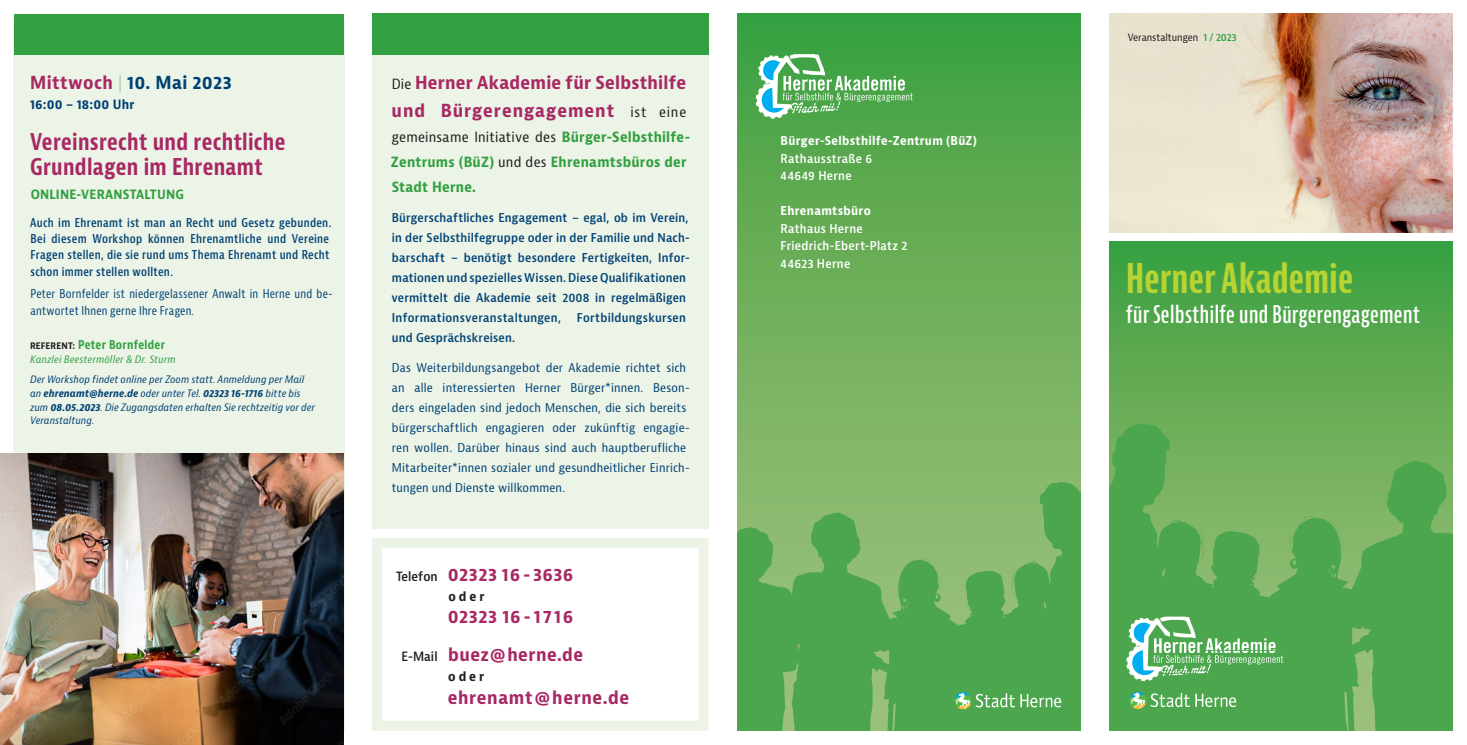
<style>
.page{position:relative;width:1467px;height:745px;background:#fff}
.page>*{position:absolute;margin:0;border:0;box-sizing:border-box;transform-origin:0 0}
.t1{font:700 extra-condensed 40px "Bernina Sans";letter-spacing:.01em;color:#b8d432;scale:1.04 1}
.t2{font:600 extra-condensed 23.75px "Bernina Sans";letter-spacing:.02em;color:#fff;scale:1.05 1}
.t3{font:700 condensed 22.5px/25px "Bernina Sans";letter-spacing:.015em;color:#a82864}
.t4{font:700 condensed 17.5px/27.5px "Bernina Sans";letter-spacing:.03em;color:#a82864}
.t5{font:700 condensed 17.5px "Bernina Sans";letter-spacing:.025em;color:#004274}
.t6{font:700 condensed 13.75px/25px "Bernina Sans";letter-spacing:.02em;color:#32a040}
.t7{font:700 condensed 12.5px "Bernina Sans";letter-spacing:.02em;color:#32a040}
.t8{font:700 condensed 12.5px "Bernina Sans";letter-spacing:.02em;color:#004274}
.t9{font:600 condensed 12.5px "Bernina Sans";color:#231f20}
.t10{font:700 condensed 12.5px "Bernina Sans";color:#231f20}
.t11{font:condensed 11.88px/20px "Bernina Sans";letter-spacing:.015em;color:#004274}
.t12{font:600 condensed 11.88px/20px "Bernina Sans";letter-spacing:.015em;color:#004274}
.t13{font:600 condensed 11.88px/16.2px "Bernina Sans";letter-spacing:.025em;color:#004274}
.t14{font:condensed 11.88px/16.2px "Bernina Sans";letter-spacing:.015em;color:#004274}
.t15{font:600 condensed 11.88px/17.5px "Bernina Sans";letter-spacing:.025em;color:#fff}
.t16{font:700 condensed 11.88px "Bernina Sans";letter-spacing:.025em;color:#fff}
.t17{font:700 condensed 11.88px "Bernina Sans";letter-spacing:.03em;color:#32a040}
.t18{font:italic condensed 10px/13.8px "Bernina Sans";letter-spacing:.01em;color:#004274}
.t19{font:italic condensed 10px "Bernina Sans";letter-spacing:.02em;color:#32a040}
.t20{font:condensed 10px "Bernina Sans";color:#231f20}
.s1{color:#a82864}
.s2{font-weight:300;color:#9ac792}
.s3{font-size:8.75px;color:#231f20}
.s4{font-weight:700}
.s5{font-weight:400;font-size:13.75px;color:#231f20}
.s6{font-weight:400;color:#231f20}
.s7{font-weight:600;color:#32a040}
</style>
<div class="page">
<div style="left:14px;top:20px;width:331px;height:710px;background:#ecf3e7"></div>
<img style="left:0;top:453px;width:344px;height:291px">
<div style="left:372px;top:50px;width:337px;height:478px;background:#ecf3e7"></div>
<svg style="left:737px;top:14px;width:344px;height:467px;background:#66ad57"></svg>
<svg style="left:1109px;top:241px;width:344px;height:271px;background:#56a84e"></svg>
<svg style="left:1283px;top:512px;width:50px;height:218px;background:#50a74f"></svg>
<svg style="left:1333px;top:460px;width:120px;height:270px;background:#59aa54"></svg>
<img style="left:1109px;top:14px;width:344px;height:218px">
<svg style="left:756px;top:54px;width:157px;height:65px;background:#6cb977"></svg>
<div style="left:372px;top:14px;width:337px;height:41px;background:#32a040"></div>
<div style="left:372px;top:537px;width:337px;height:193px;border:10px solid #ecf3e7"></div>
<div style="left:14px;top:14px;width:330px;height:41px;background:#32a040"></div>
<svg style="left:737px;top:481px;width:344px;height:249px;background:#63ad5a"></svg>
<svg style="left:1109px;top:423px;width:174px;height:307px;background:#61ae5e"></svg>
<h3 class="t5" style="left:30px;top:71px;width:203px"><span class="s1">Mittwoch</span> <span class="s2">|</span> 10. Mai 2023</h3>
<p class="t8" style="left:30px;top:96px;width:106px">16:00 – 18:00 Uhr</p>
<h3 class="t3" style="left:30px;top:129px;width:257px">Vereinsrecht und rechtliche<br>Grundlagen im Ehrenamt</h3>
<p class="t7" style="left:31px;top:186px;width:155px">ONLINE-VERANSTALTUNG</p>
<p class="t13" style="left:30px;top:215px;width:303px">Auch im Ehrenamt ist man an Recht und Gesetz gebunden.<br>Bei diesem Workshop können Ehrenamtliche und Vereine Fragen stellen, die sie rund ums Thema Ehrenamt und Recht schon immer stellen wollten.</p>
<p class="t14" style="left:30px;top:286px;width:304px">Peter Bornfelder ist niedergelassener Anwalt in Herne und be&shy;antwortet Ihnen gerne Ihre Fragen.</p>
<p class="t17" style="left:30px;top:337px;width:136px"><span class="s3">REFERENT:</span> Peter Bornfelder</p>
<p class="t19" style="left:30px;top:353px;width:147px">Kanzlei Beestermöller &amp; Dr. Sturm</p>
<p class="t18" style="left:30px;top:372px;width:286px">Der Workshop findet online per Zoom statt. Anmeldung per Mail an <span class="s4">ehrenamt@herne.de</span> oder unter Tel. <span class="s4">02323 16-1716</span> bitte bis zum <span class="s4">08.05.2023</span>. Die Zugangsdaten erhalten Sie rechtzeitig vor der Veranstaltung.</p>
<h3 class="t4" style="left:392px;top:69px;width:296px"><span class="s5">Die</span> Herner Akademie für Selbsthilfe und Bürgerengagement <span class="s5">ist eine</span></h3>
<p class="t6" style="left:391px;top:124px;width:301px"><span class="s6">gemeinsame Initiative des</span> Bürger-Selbsthilfe-<br>Zentrums (BüZ) <span class="s6">und des</span> Ehrenamtsbüros der<br>Stadt Herne.</p>
<p class="t12" style="left:391px;top:207px;width:300px">Bürgerschaftliches Engagement – egal, ob im Verein, in der Selbsthilfegruppe oder in der Familie und Nach&shy;barschaft – benötigt besondere Fertigkeiten, Infor&shy;mationen und spezielles Wissen. Diese Qualifikationen vermittelt die Akademie seit 2008 in regelmäßigen Informationsveranstaltungen,</p>
<p class="t12" style="left:577px;top:307px;width:111px">Fortbildungskursen</p>
<p class="t12" style="left:392px;top:327px;width:125px">und Gesprächskreisen.</p>
<p class="t11" style="left:392px;top:357px;width:300px">Das Weiterbildungsangebot der Akademie richtet sich an alle interessierten Herner Bürger*innen. Beson&shy;ders eingeladen sind jedoch Menschen, die sich bereits bürgerschaftlich engagieren oder zukünftig engagie&shy;ren wollen. Darüber hinaus sind auch hauptberufliche Mitarbeiter*innen sozialer und gesundheitlicher Einrich&shy;tungen und Dienste willkommen.</p>
<p class="t9" style="left:396px;top:568px;width:43px">Telefon</p>
<p class="t9" style="left:402px;top:648px;width:38px">E-Mail</p>
<h3 class="t4" style="left:448px;top:560px;width:127px">02323 16 - 3636</h3>
<p class="t10" style="left:449px;top:588px;width:37px">o d e r</p>
<h3 class="t4" style="left:448px;top:598px;width:137px;line-height:37.5px">02323 16 -1716 buez@herne.de</h3>
<p class="t10" style="left:448px;top:668px;width:37px">o d e r</p>
<h3 class="t4" style="left:448px;top:683px;width:183px">ehrenamt@herne.de</h3>
<p class="t16" style="left:781px;top:133px;width:198px">Bürger-Selbsthilfe-Zentrum (BüZ)</p>
<p class="t15" style="left:781px;top:150px;width:93px">Rathausstraße 6<br>44649 Herne</p>
<p class="t16" style="left:781px;top:203px;width:92px">Ehrenamtsbüro</p>
<p class="t15" style="left:781px;top:220px;width:128px">Rathaus Herne<br>Friedrich-Ebert-Platz 2<br>44623 Herne</p>
<p class="t20" style="left:1128px;top:31px;width:110px">Veranstaltungen <span class="s7">1 / 2023</span></p>
<h1 class="t1" style="left:1126px;top:255px;width:220px">Herner Akademie</h1>
<h2 class="t2" style="left:1126px;top:300px;width:281px">für Selbsthilfe und Bürgerengagement</h2>
</div>
